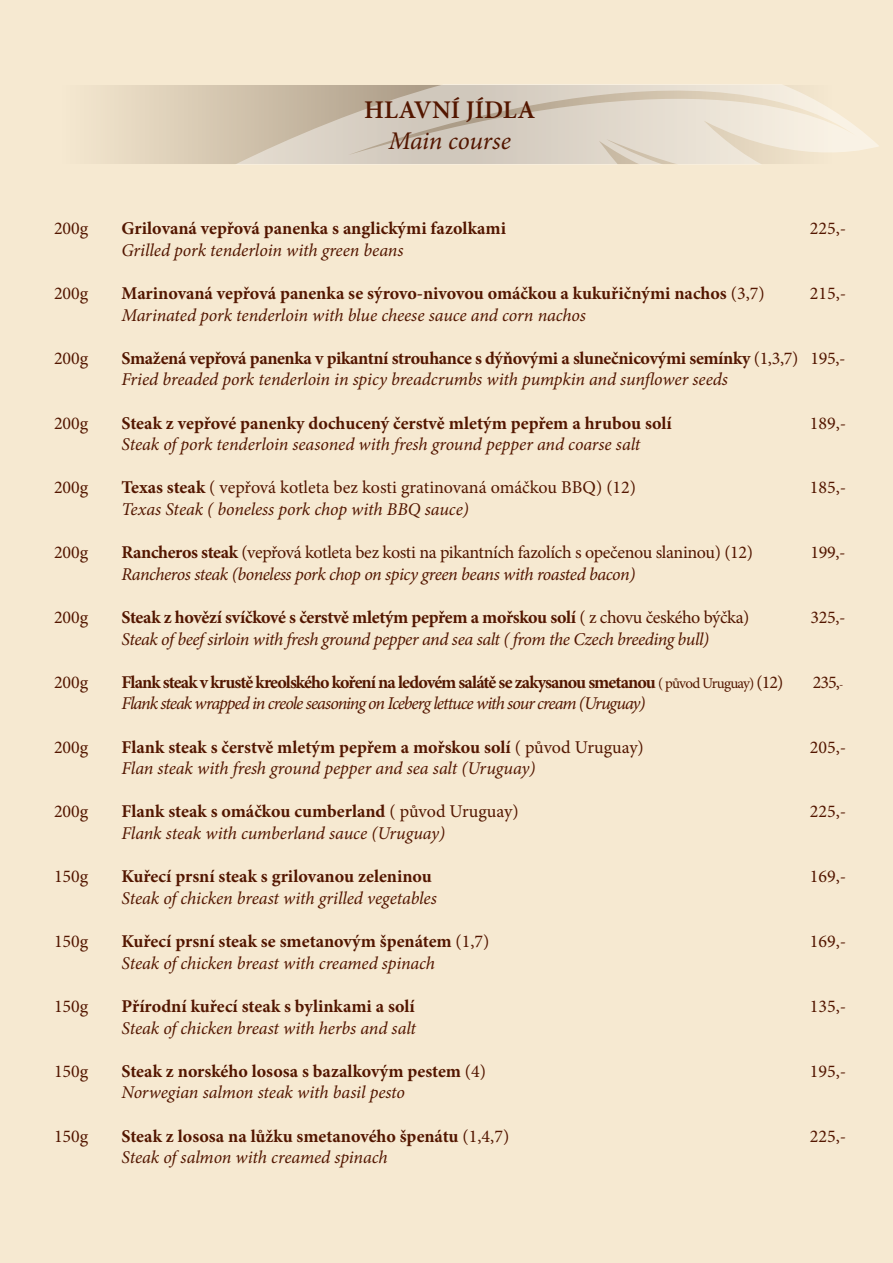
<style>
.page{position:relative;width:893px;height:1263px;background:#f6e9d1}
.page>*{position:absolute;margin:0;border:0;box-sizing:border-box;transform-origin:0 0}
.t1{font:600 25.5px "Minion Pro";color:#531600}
.t2{font:italic 25.5px "Minion Pro";letter-spacing:-.01em;color:#531600}
.t3{font:italic 18px/21.6px "Minion Pro";letter-spacing:-.01em;color:#531600}
.t4{font:700 18px "Minion Pro";letter-spacing:-.005em;color:#531600}
.t5{font:18px "Minion Pro";color:#531600}
.t6{font:700 18px "Minion Pro";letter-spacing:-.05em;color:#531600}
.t7{font:18px "Minion Pro";letter-spacing:-.02em;color:#531600}
.t8{font:italic 18px "Minion Pro";letter-spacing:-.03em;color:#531600}
.t9{font:italic 18px "Minion Pro";letter-spacing:-.055em;color:#531600}
.s1{font-weight:400}
.s2{font-weight:700;font-style:normal}
.s3{font-style:normal}
.s4{font-weight:700}
.s5{font-weight:400;font-size:15px}
.s6{font-size:12px}
</style>
<div class="page">
<svg style="left:107px;top:85px;width:128px;height:79px;fill:#dfd1ba"></svg>
<svg style="left:235px;top:84px;width:644px;height:81px"></svg>
<h1 class="t1" style="left:364px;top:92px;width:172px">HLAVNÍ JÍDLA</h1>
<h1 class="t2" style="left:389px;top:123px;width:124px">Main course</h1>
<p class="t5" style="left:54px;top:216px;width:36px">200g</p>
<p class="t4" style="left:122px;top:216px;width:386px">Grilovaná vepřová panenka s anglickými fazolkami</p>
<p class="t5" style="left:810px;top:216px;width:38px">225,-</p>
<p class="t3" style="left:122px;top:239px;width:284px">Grilled pork tenderloin with green beans</p>
<p class="t5" style="left:54px;top:281px;width:36px">200g</p>
<p class="t4" style="left:122px;top:281px;width:645px">Marinovaná vepřová panenka se sýrovo-nivovou omáčkou a kukuřičnými nachos <span class="s1">(3,7)</span></p>
<p class="t5" style="left:810px;top:281px;width:38px">215,-</p>
<p class="t3" style="left:122px;top:304px;width:466px">Marinated pork tenderloin with blue cheese sauce and corn nachos</p>
<p class="t5" style="left:54px;top:346px;width:36px">200g</p>
<p class="t3" style="left:122px;top:347px;width:725px"><span class="s2">Smažená vepřová panenka v pikantní strouhance s dýňovými a slunečnicovými semínky</span> <span class="s3">(1,3,7) 195,-<br></span>Fried breaded pork tenderloin in spicy breadcrumbs with pumpkin and sunflower seeds</p>
<p class="t5" style="left:54px;top:411px;width:36px">200g</p>
<p class="t4" style="left:122px;top:410px;width:552px">Steak z vepřové panenky dochucený čerstvě mletým pepřem a hrubou solí</p>
<p class="t5" style="left:810px;top:411px;width:38px">189,-</p>
<p class="t3" style="left:122px;top:434px;width:520px">Steak of pork tenderloin seasoned with fresh ground pepper and coarse salt</p>
<p class="t5" style="left:54px;top:476px;width:36px">200g</p>
<p class="t5" style="left:122px;top:476px;width:516px"><span class="s4">Texas steak</span> ( vepřová kotleta bez kosti gratinovaná omáčkou BBQ) (12)</p>
<p class="t5" style="left:810px;top:476px;width:38px">185,-</p>
<p class="t3" style="left:122px;top:498px;width:349px">Texas Steak ( boneless pork chop with BBQ sauce)</p>
<p class="t5" style="left:54px;top:540px;width:36px">200g</p>
<p class="t7" style="left:122px;top:540px;width:633px"><span class="s4">Rancheros steak</span> (vepřová kotleta bez kosti na pikantních fazolích s opečenou slaninou) (12)</p>
<p class="t5" style="left:811px;top:540px;width:36px">199,-</p>
<p class="t3" style="left:122px;top:563px;width:515px">Rancheros steak (boneless pork chop on spicy green beans with roasted bacon)</p>
<p class="t5" style="left:54px;top:605px;width:36px">200g</p>
<p class="t4" style="left:122px;top:605px;width:629px">Steak z hovězí svíčkové s čerstvě mletým pepřem a mořskou solí <span class="s1">( z chovu českého býčka)</span></p>
<p class="t5" style="left:811px;top:605px;width:36px">325,-</p>
<p class="t8" style="left:122px;top:627px;width:589px">Steak of beef sirloin with fresh ground pepper and sea salt ( from the Czech breeding bull)</p>
<p class="t5" style="left:54px;top:670px;width:36px">200g</p>
<p class="t6" style="left:122px;top:669px;width:663px">Flank steak v krustě kreolského koření na ledovém salátě se zakysanou smetanou <span class="s5">( původ Uruguay)</span> <span class="s1">(12)</span></p>
<p class="t5" style="left:813px;top:670px;width:32px">235,<span class="s6">-</span></p>
<p class="t9" style="left:122px;top:691px;width:525px">Flank steak wrapped in creole seasoning on Iceberg lettuce with sour cream (Uruguay)</p>
<p class="t5" style="left:54px;top:735px;width:36px">200g</p>
<p class="t4" style="left:122px;top:734px;width:524px">Flank steak s čerstvě mletým pepřem a mořskou solí <span class="s1">( původ Uruguay)</span></p>
<p class="t5" style="left:810px;top:735px;width:38px">205,-</p>
<p class="t3" style="left:122px;top:758px;width:415px">Flan steak with fresh ground pepper and sea salt (Uruguay)</p>
<p class="t5" style="left:54px;top:800px;width:36px">200g</p>
<p class="t4" style="left:122px;top:799px;width:399px">Flank steak s omáčkou cumberland <span class="s1">( původ Uruguay)</span></p>
<p class="t5" style="left:810px;top:800px;width:38px">225,-</p>
<p class="t3" style="left:122px;top:822px;width:325px">Flank steak with cumberland sauce (Uruguay)</p>
<p class="t5" style="left:54px;top:864px;width:36px">150g</p>
<p class="t4" style="left:122px;top:864px;width:312px">Kuřecí prsní steak s grilovanou zeleninou</p>
<p class="t5" style="left:810px;top:864px;width:38px">169,-</p>
<p class="t3" style="left:122px;top:887px;width:317px">Steak of chicken breast with grilled vegetables</p>
<p class="t5" style="left:54px;top:929px;width:36px">150g</p>
<p class="t4" style="left:122px;top:929px;width:369px">Kuřecí prsní steak se smetanovým špenátem <span class="s1">(1,7)</span></p>
<p class="t5" style="left:810px;top:929px;width:38px">169,-</p>
<p class="t3" style="left:122px;top:952px;width:315px">Steak of chicken breast with creamed spinach</p>
<p class="t5" style="left:54px;top:994px;width:36px">150g</p>
<p class="t4" style="left:122px;top:993px;width:295px">Přírodní kuřecí steak s bylinkami a solí</p>
<p class="t5" style="left:810px;top:994px;width:38px">135,-</p>
<p class="t3" style="left:122px;top:1017px;width:296px">Steak of chicken breast with herbs and salt</p>
<p class="t5" style="left:54px;top:1059px;width:36px">150g</p>
<p class="t4" style="left:122px;top:1058px;width:366px">Steak z norského lososa s bazalkovým pestem <span class="s1">(4)</span></p>
<p class="t5" style="left:810px;top:1059px;width:38px">195,-</p>
<p class="t3" style="left:122px;top:1082px;width:285px">Norwegian salmon steak with basil pesto</p>
<p class="t5" style="left:54px;top:1124px;width:36px">150g</p>
<p class="t4" style="left:122px;top:1123px;width:389px">Steak z lososa na lůžku smetanového špenátu <span class="s1">(1,4,7)</span></p>
<p class="t5" style="left:810px;top:1124px;width:38px">225,-</p>
<p class="t3" style="left:122px;top:1146px;width:268px">Steak of salmon with creamed spinach</p>
</div>
